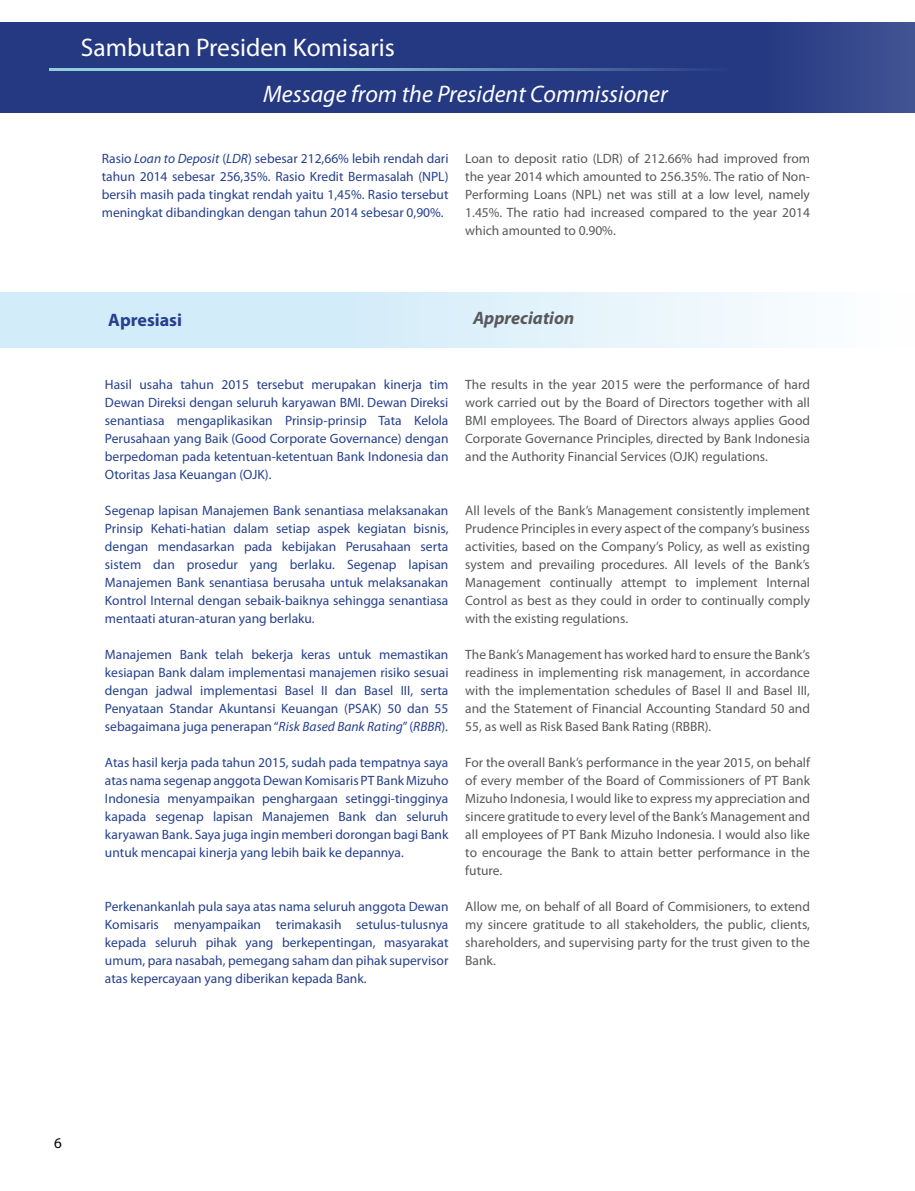
<style>
.page{position:relative;width:915px;height:1191px;background:#fff}
.page>*{position:absolute;margin:0;border:0;box-sizing:border-box;transform-origin:0 0}
.t1{font:25.5px "Myriad Pro";color:#fff}
.t2{font:italic 24px "Myriad Pro";color:#fff}
.t3{font:italic 700 18px "Myriad Pro";color:#58595b}
.t4{font:700 18px "Myriad Pro";color:#25408f}
.t5{font:15px "Myriad Pro";color:#000}
.t6{font:13.5px/18px "Myriad Pro";color:#25408f;text-align:justify}
.t7{font:13.5px/18px "Myriad Pro";color:#58595b;text-align:justify}
.s1{font-style:italic}
</style>
<div class="page">
<div style="left:0;top:293px;width:914px;height:55px;background:linear-gradient(to right,#c8e8f8,#f9fcfe)"></div>
<div style="left:0;top:22px;width:914px;height:90px;background:#253982"></div>
<hr style="left:49px;top:68px;width:692px;height:3px;background:#92cddc">
<h1 class="t1" style="left:81px;top:31px;width:315px">Sambutan Presiden Komisaris</h1>
<h2 class="t2" style="left:263px;top:79px;width:406px">Message from the President Commissioner</h2>
<p class="t6" style="left:102px;top:150px;width:348px">Rasio <span class="s1">Loan to Deposit</span> (<span class="s1">LDR</span>) sebesar 212,66% lebih rendah dari tahun 2014 sebesar 256,35%. Rasio Kredit Bermasalah (NPL) bersih masih pada tingkat rendah yaitu 1,45%. Rasio tersebut meningkat dibandingkan dengan tahun 2014 sebesar 0,90%.</p>
<p class="t7" style="left:465px;top:150px;width:346px">Loan to deposit ratio (LDR) of 212.66% had improved from the year 2014 which amounted to 256.35%. The ratio of Non-Performing Loans (NPL) net was still at a low level, namely 1.45%. The ratio had increased compared to the year 2014 which amounted to 0.90%.</p>
<h3 class="t4" style="left:108px;top:309px;width:75px">Apresiasi</h3>
<h3 class="t3" style="left:473px;top:306px;width:103px">Appreciation</h3>
<p class="t6" style="left:105px;top:375px;width:345px">Hasil usaha tahun 2015 tersebut merupakan kinerja tim Dewan Direksi dengan seluruh karyawan BMI. Dewan Direksi senantiasa mengaplikasikan Prinsip-prinsip Tata Kelola Perusahaan yang Baik (Good Corporate Governance) dengan berpedoman pada ketentuan-ketentuan Bank Indonesia dan Otoritas Jasa Keuangan (OJK).</p>
<p class="t6" style="left:105px;top:501px;width:345px">Segenap lapisan Manajemen Bank senantiasa melaksanakan Prinsip Kehati-hatian dalam setiap aspek kegiatan bisnis, dengan mendasarkan pada kebijakan Perusahaan serta sistem dan prosedur yang berlaku. Segenap lapisan Manajemen Bank senantiasa berusaha untuk melaksanakan Kontrol Internal dengan sebaik-baiknya sehingga senantiasa mentaati aturan-aturan yang berlaku.</p>
<p class="t6" style="left:105px;top:645px;width:345px">Manajemen Bank telah bekerja keras untuk memastikan kesiapan Bank dalam implementasi manajemen risiko sesuai dengan jadwal implementasi Basel II dan Basel III, serta Penyataan Standar Akuntansi Keuangan (PSAK) 50 dan 55 sebagaimana juga penerapan “<span class="s1">Risk Based Bank Rating</span>” (<span class="s1">RBBR</span>).</p>
<p class="t6" style="left:105px;top:753px;width:345px">Atas hasil kerja pada tahun 2015, sudah pada tempatnya saya atas nama segenap anggota Dewan Komisaris PT Bank Mizuho Indonesia menyampaikan penghargaan setinggi-tingginya kapada segenap lapisan Manajemen Bank dan seluruh karyawan Bank. Saya juga ingin memberi dorongan bagi Bank untuk mencapai kinerja yang lebih baik ke depannya.</p>
<p class="t6" style="left:105px;top:897px;width:345px">Perkenankanlah pula saya atas nama seluruh anggota Dewan Komisaris menyampaikan terimakasih setulus-tulusnya kepada seluruh pihak yang berkepentingan, masyarakat umum, para nasabah, pemegang saham dan pihak supervisor atas kepercayaan yang diberikan kepada Bank.</p>
<p class="t7" style="left:465px;top:375px;width:346px">The results in the year 2015 were the performance of hard work carried out by the Board of Directors together with all BMI employees. The Board of Directors always applies Good Corporate Governance Principles, directed by Bank Indonesia and the Authority Financial Services (OJK) regulations.</p>
<p class="t7" style="left:465px;top:501px;width:346px">All levels of the Bank’s Management consistently implement Prudence Principles in every aspect of the company’s business activities, based on the Company’s Policy, as well as existing system and prevailing procedures. All levels of the Bank’s Management continually attempt to implement Internal Control as best as they could in order to continually comply with the existing regulations.</p>
<p class="t7" style="left:465px;top:645px;width:346px">The Bank’s Management has worked hard to ensure the Bank’s readiness in implementing risk management, in accordance with the implementation schedules of Basel II and Basel III, and the Statement of Financial Accounting Standard 50 and 55, as well as Risk Based Bank Rating (RBBR).</p>
<p class="t7" style="left:465px;top:753px;width:346px">For the overall Bank’s performance in the year 2015, on behalf of every member of the Board of Commissioners of PT Bank Mizuho Indonesia, I would like to express my appreciation and sincere gratitude to every level of the Bank’s Management and all employees of PT Bank Mizuho Indonesia. I would also like to encourage the Bank to attain better performance in the future.</p>
<p class="t7" style="left:465px;top:897px;width:346px">Allow me, on behalf of all Board of Commisioners, to extend my sincere gratitude to all stakeholders, the public, clients, shareholders, and supervising party for the trust given to the Bank.</p>
<p class="t5" style="left:54px;top:1134px;width:9px">6</p>
</div>
